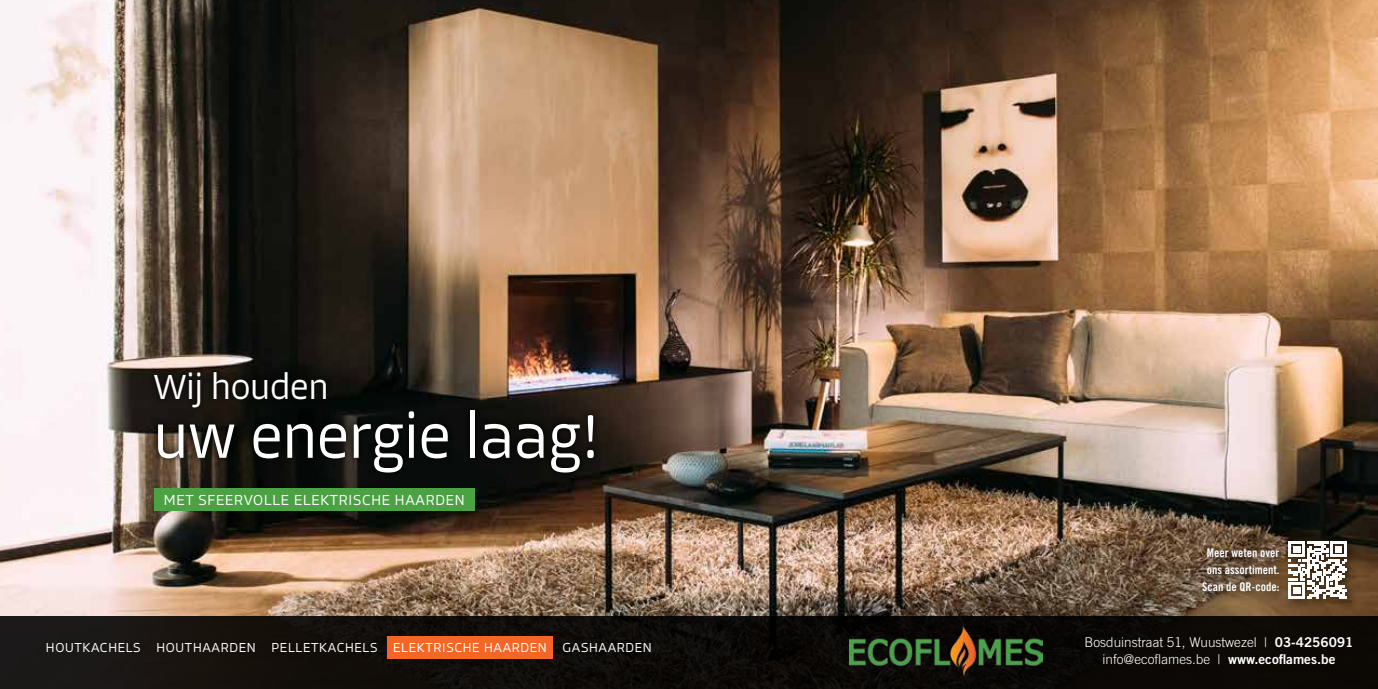
<style>
.page{position:relative;width:1378px;height:689px;background:#fff}
.page>*{position:absolute;margin:0;border:0;box-sizing:border-box;transform-origin:0 0}
.t1{font:300 63px "Allotrope";color:#fff}
.t2{font:300 36px "Allotrope";color:#fff}
.t3{font:300 15px "Allotrope";letter-spacing:.05em;color:#fff}
.t4{font:300 13.5px/17px "Trade Gothic LT Std";color:#fff;text-align:center}
.t5{font:300 13.5px "Allotrope";letter-spacing:.05em;color:#fff}
.t6{font:12px/17px "Trade Gothic LT Std Bd Cn 20";color:#fff;text-align:center}
.s1{font-family:"Trade Gothic LT Std Bd 2";font-weight:400}
</style>
<div class="page">
<img style="left:0;top:0;width:1378px;height:617px">
<div style="left:0;top:617px;width:689px;height:72px;background:#14100d"></div>
<svg style="left:148px;top:366px;width:453px;height:114px;background:#1e1b17"></svg>
<div style="left:387px;top:636px;width:165px;height:23px;background:#f36628"></div>
<div style="left:154px;top:488px;width:321px;height:22px;background:#4ba243"></div>
<div style="left:689px;top:617px;width:689px;height:72px;background:#0c0906"></div>
<img style="left:849px;top:626px;width:193px;height:49px">
<div style="left:1282px;top:535px;width:76px;height:76px;background:#000;opacity:.75"></div>
<svg style="left:1288px;top:541px;width:58px;height:58px"></svg>
<div style="left:1196px;top:543px;width:94px;height:60px;background:#000;opacity:.75"></div>
<h2 class="t2" style="left:154px;top:363px;width:176px">Wij houden</h2>
<h1 class="t1" style="left:154px;top:395px;width:446px">uw energie laag!</h1>
<p class="t3" style="left:164px;top:490px;width:302px">MET SFEERVOLLE ELEKTRISCHE HAARDEN</p>
<p class="t6" style="left:1202px;top:544px;width:79px">Meer weten over ons assortiment.<br>Scan de QR-code:</p>
<p class="t5" style="left:46px;top:638px;width:607px">HOUTKACHELS HOUTHAARDEN PELLETKACHELS ELEKTRISCHE HAARDEN GASHAARDEN</p>
<p class="t4" style="left:1084px;top:633px;width:271px">Bosduinstraat 51, Wuustwezel | <span class="s1">03-4256091 </span>info@ecoflames.be | <span class="s1">www.ecoflames.be</span></p>
</div>
